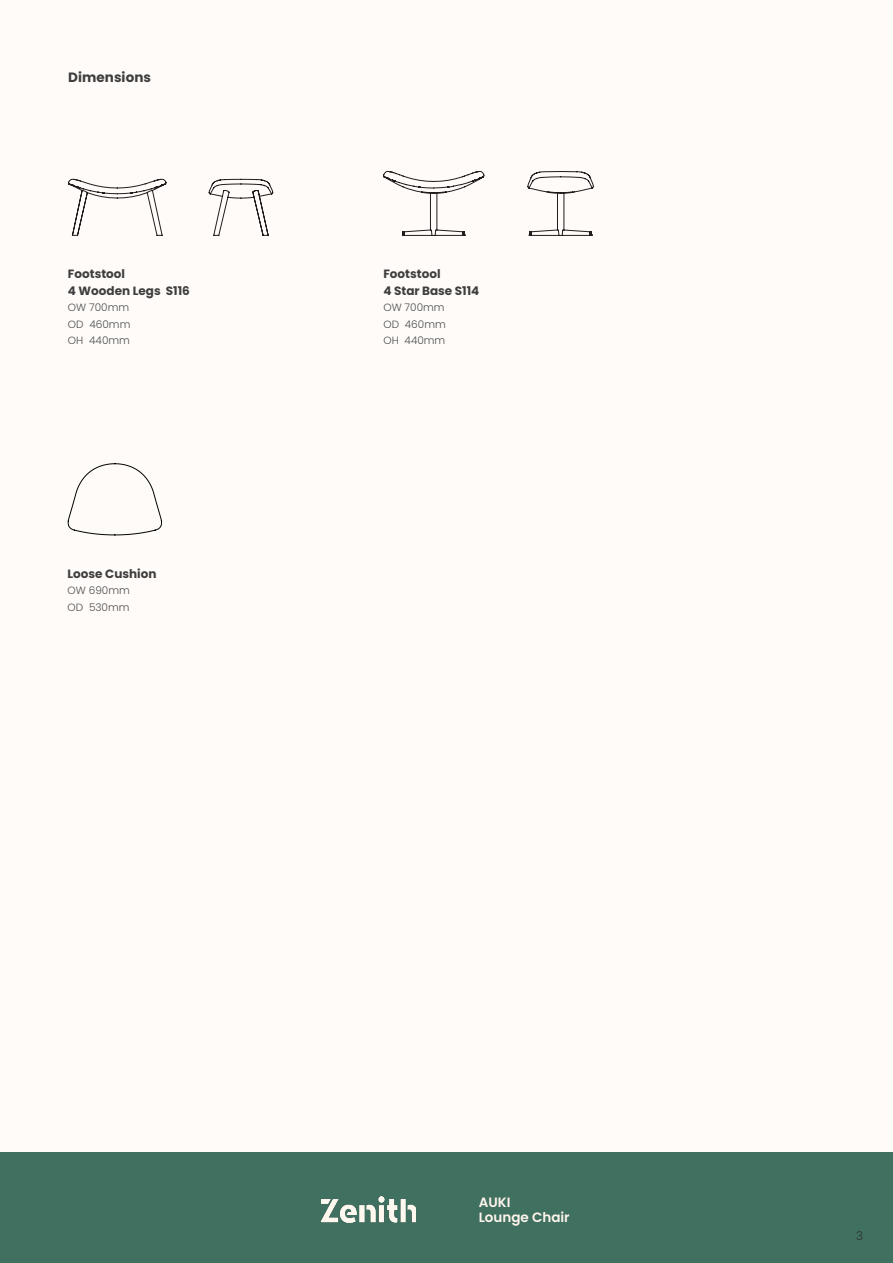
<style>
.page{position:relative;width:893px;height:1263px;background:#fffbf8}
.page>*{position:absolute;margin:0;border:0;box-sizing:border-box;transform-origin:0 0}
.PRODUCT_NAME_BOTTOM{font:600 13.5px "Poppins";color:#fff5ed}
.COPY{font:700 13.5px "Poppins";letter-spacing:.005em;color:#3e3e3f}
.COPY-2{font:700 12px "Poppins";color:#3e3e3f}
.t1{font:300 12px "Poppins";color:#312f30}
.COPY-3{font:300 10.5px "Poppins";color:#4b4c4d}
</style>
<div class="page">
<div style="left:0;top:1152px;width:893px;height:111px;background:#407060"></div>
<img style="left:321px;top:1197px;width:95px;height:25px">
<svg style="left:68px;top:179px;width:205px;height:57px"></svg>
<svg style="left:383px;top:171px;width:211px;height:65px"></svg>
<svg style="left:68px;top:463px;width:94px;height:72px"></svg>
<p class="COPY" style="left:68px;top:70px;width:84px">Dimensions</p>
<p class="COPY-2" style="left:68px;top:267px;width:59px">Footstool</p>
<p class="COPY-2" style="left:68px;top:283px;width:123px">4 Wooden Legs S116</p>
<p class="COPY-3" style="left:68px;top:301px;width:63px">OW 700mm</p>
<p class="COPY-3" style="left:68px;top:318px;width:64px">OD 460mm</p>
<p class="COPY-3" style="left:68px;top:334px;width:63px">OH 440mm</p>
<p class="COPY-2" style="left:68px;top:566px;width:90px">Loose Cushion</p>
<p class="COPY-3" style="left:68px;top:584px;width:64px">OW 690mm</p>
<p class="COPY-3" style="left:68px;top:601px;width:63px">OD 530mm</p>
<p class="COPY-2" style="left:383px;top:267px;width:59px">Footstool</p>
<p class="COPY-2" style="left:383px;top:283px;width:97px">4 Star Base S114</p>
<p class="COPY-3" style="left:383px;top:301px;width:63px">OW 700mm</p>
<p class="COPY-3" style="left:383px;top:318px;width:64px">OD 460mm</p>
<p class="COPY-3" style="left:383px;top:334px;width:63px">OH 440mm</p>
<p class="PRODUCT_NAME_BOTTOM" style="left:479px;top:1194px;width:33px">AUKI</p>
<p class="PRODUCT_NAME_BOTTOM" style="left:479px;top:1209px;width:93px">Lounge Chair</p>
<p class="t1" style="left:856px;top:1228px;width:9px">3</p>
</div>
